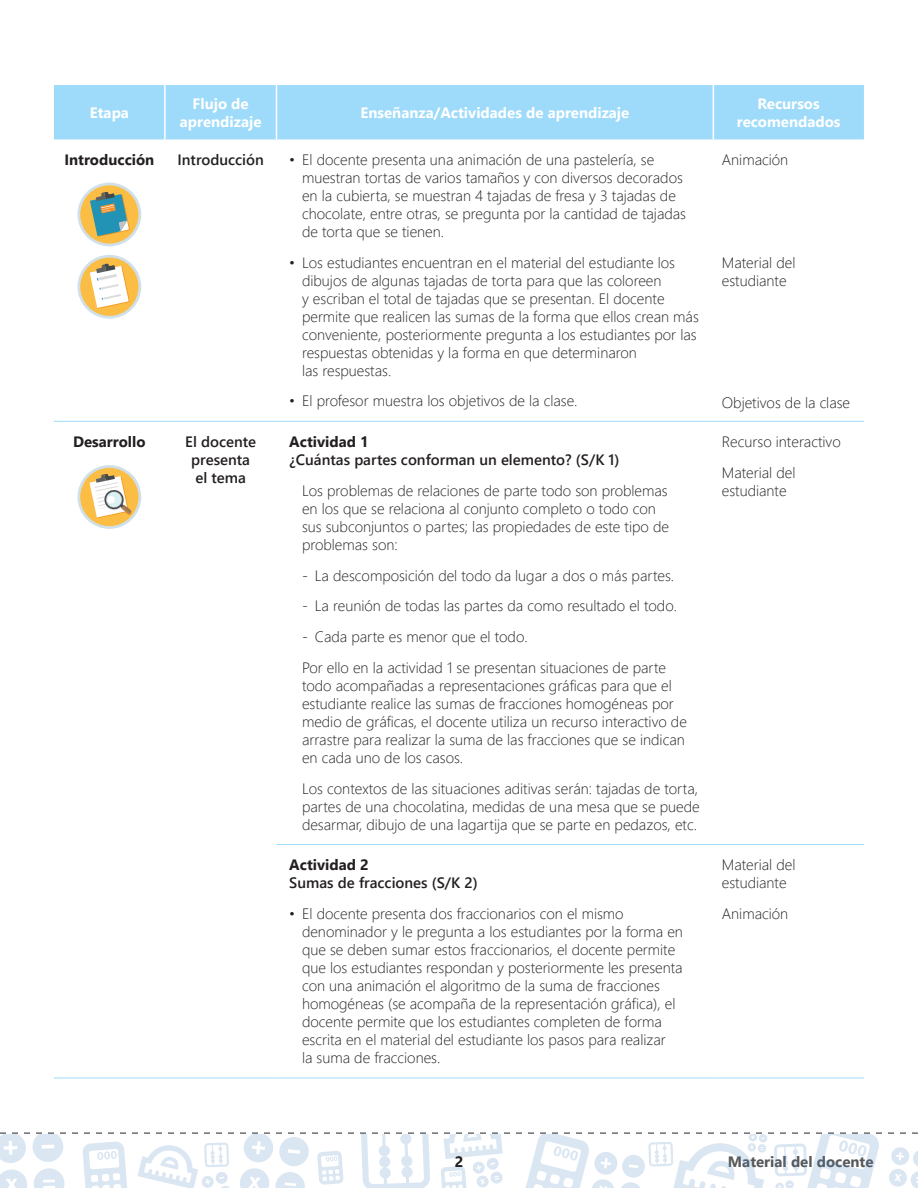
<style>
.page{position:relative;width:918px;height:1188px;background:#fff}
.page>*{position:absolute;margin:0;border:0;box-sizing:border-box;transform-origin:0 0}
.t1{font:300 15px/18px "Segoe UI";color:#231f20}
.t2{font:600 15px/18px "Segoe UI";color:#231f20;text-align:center}
.t3{font:700 15px/18px "Segoe UI";color:#fff;text-align:center}
.t4{font:700 15px "Segoe UI";color:#231f20}
.t5{font:700 15px "Segoe UI";color:#57585a}
</style>
<div class="page">
<svg style="left:0;top:1132px;width:918px;height:56px"></svg>
<div style="left:54px;top:85px;width:810px;height:54px;background:#9edbfa"></div>
<hr style="left:164px;top:85px;width:2px;height:54px;background:#fff">
<hr style="left:276px;top:85px;width:1px;height:54px;background:#fff">
<hr style="left:713px;top:85px;width:1px;height:54px;background:#fff">
<hr style="left:54px;top:421px;width:111px;height:1px;background:#9edbfa">
<hr style="left:165px;top:421px;width:112px;height:1px;background:#9edbfa">
<hr style="left:277px;top:421px;width:436px;height:1px;background:#9edbfa">
<hr style="left:713px;top:421px;width:151px;height:1px;background:#9edbfa">
<hr style="left:277px;top:844px;width:436px;height:1px;background:#9edbfa">
<hr style="left:713px;top:844px;width:151px;height:1px;background:#9edbfa">
<hr style="left:54px;top:1078px;width:111px;height:1px;background:#9edbfa">
<hr style="left:165px;top:1078px;width:112px;height:1px;background:#9edbfa">
<hr style="left:277px;top:1078px;width:436px;height:1px;background:#9edbfa">
<hr style="left:713px;top:1078px;width:151px;height:1px;background:#9edbfa">
<div style="left:78px;top:183px;width:63px;height:63px;background:#cfe0ea;border-radius:50%"></div>
<div style="left:80px;top:185px;width:59px;height:59px;background:#fbbd43;border-radius:50%"></div>
<svg style="left:90px;top:192px;width:40px;height:45px"></svg>
<svg style="left:78px;top:255px;width:63px;height:64px"></svg>
<div style="left:80px;top:258px;width:59px;height:58px;background:#fbbd43;border-radius:50%"></div>
<svg style="left:90px;top:263px;width:40px;height:46px"></svg>
<svg style="left:78px;top:465px;width:63px;height:64px"></svg>
<div style="left:80px;top:468px;width:59px;height:58px;background:#fbbd43;border-radius:50%"></div>
<svg style="left:90px;top:474px;width:42px;height:44px"></svg>
<p class="t3" style="left:90px;top:103px;width:41px">Etapa</p>
<p class="t3" style="left:180px;top:94px;width:83px">Flujo de aprendizaje</p>
<p class="t3" style="left:361px;top:103px;width:270px">Enseñanza/Actividades de aprendizaje</p>
<p class="t3" style="left:737px;top:94px;width:105px">Recursos recomendados</p>
<p class="t4" style="left:64px;top:148px;width:92px">Introducción</p>
<p class="t2" style="left:177px;top:150px;width:88px">Introducción</p>
<p class="t1" style="left:302px;top:150px;width:386px;text-indent:-13px">• El docente presenta una animación de una pastelería, se muestran tortas de varios tamaños y con diversos decorados en la cubierta, se muestran 4 tajadas de fresa y 3 tajadas de chocolate, entre otras, se pregunta por la cantidad de tajadas de torta que se tienen.</p>
<p class="t1" style="left:302px;top:253px;width:398px;text-indent:-13px">• Los estudiantes encuentran en el material del estudiante los dibujos de algunas tajadas de torta para que las coloreen<br>y escriban el total de tajadas que se presentan. El docente permite que realicen las sumas de la forma que ellos crean más conveniente, posteriormente pregunta a los estudiantes por las respuestas obtenidas y la forma en que determinaron<br>las respuestas.</p>
<p class="t1" style="left:289px;top:391px;width:290px">• El profesor muestra los objetivos de la clase.</p>
<p class="t1" style="left:722px;top:150px;width:68px">Animación</p>
<p class="t1" style="left:722px;top:253px;width:75px">Material del estudiante</p>
<p class="t1" style="left:722px;top:393px;width:130px">Objetivos de la clase</p>
<p class="t4" style="left:73px;top:430px;width:74px">Desarrollo</p>
<p class="t2" style="left:185px;top:433px;width:72px">El docente presenta el tema</p>
<p class="t4" style="left:289px;top:430px;width:81px">Actividad 1</p>
<p class="t2" style="left:289px;top:451px;width:332px">¿Cuántas partes conforman un elemento? (S/K 1)</p>
<p class="t1" style="left:302px;top:481px;width:369px">Los problemas de relaciones de parte todo son problemas en los que se relaciona al conjunto completo o todo con sus subconjuntos o partes; las propiedades de este tipo de problemas son:</p>
<p class="t1" style="left:302px;top:566px;width:374px">- La descomposición del todo da lugar a dos o más partes.</p>
<p class="t1" style="left:302px;top:596px;width:377px">- La reunión de todas las partes da como resultado el todo.</p>
<p class="t1" style="left:302px;top:621px;width:366px;line-height:30.8px">- Cada parte es menor que el todo.<br>Por ello en la actividad 1 se presentan situaciones de parte</p>
<p class="t1" style="left:302px;top:676px;width:386px">todo acompañadas a representaciones gráficas para que el estudiante realice las sumas de fracciones homogéneas por medio de gráficas, el docente utiliza un recurso interactivo de arrastre para realizar la suma de las fracciones que se indican en cada uno de los casos.</p>
<p class="t1" style="left:302px;top:779px;width:399px;text-align:justify">Los contextos de las situaciones aditivas serán: tajadas de torta, partes de una chocolatina, medidas de una mesa que se puede desarmar, dibujo de una lagartija que se parte en pedazos, etc.</p>
<p class="t4" style="left:289px;top:853px;width:81px">Actividad 2</p>
<p class="t2" style="left:289px;top:874px;width:190px">Sumas de fracciones (S/K 2)</p>
<p class="t1" style="left:302px;top:904px;width:382px;text-indent:-13px">• El docente presenta dos fraccionarios con el mismo denominador y le pregunta a los estudiantes por la forma en que se deben sumar estos fraccionarios, el docente permite que los estudiantes respondan y posteriormente les presenta con una animación el algoritmo de la suma de fracciones homogéneas (se acompaña de la representación gráfica), el docente permite que los estudiantes completen de forma escrita en el material del estudiante los pasos para realizar<br>la suma de fracciones.</p>
<p class="t1" style="left:722px;top:426px;width:120px;line-height:30.8px">Recurso interactivo<br>Material del</p>
<p class="t1" style="left:722px;top:481px;width:66px">estudiante</p>
<p class="t1" style="left:722px;top:855px;width:75px">Material del estudiante</p>
<p class="t1" style="left:722px;top:904px;width:68px">Animación</p>
<p class="t4" style="left:455px;top:1150px;width:10px">2</p>
<p class="t5" style="left:728px;top:1149px;width:147px">Material del docente</p>
</div>
